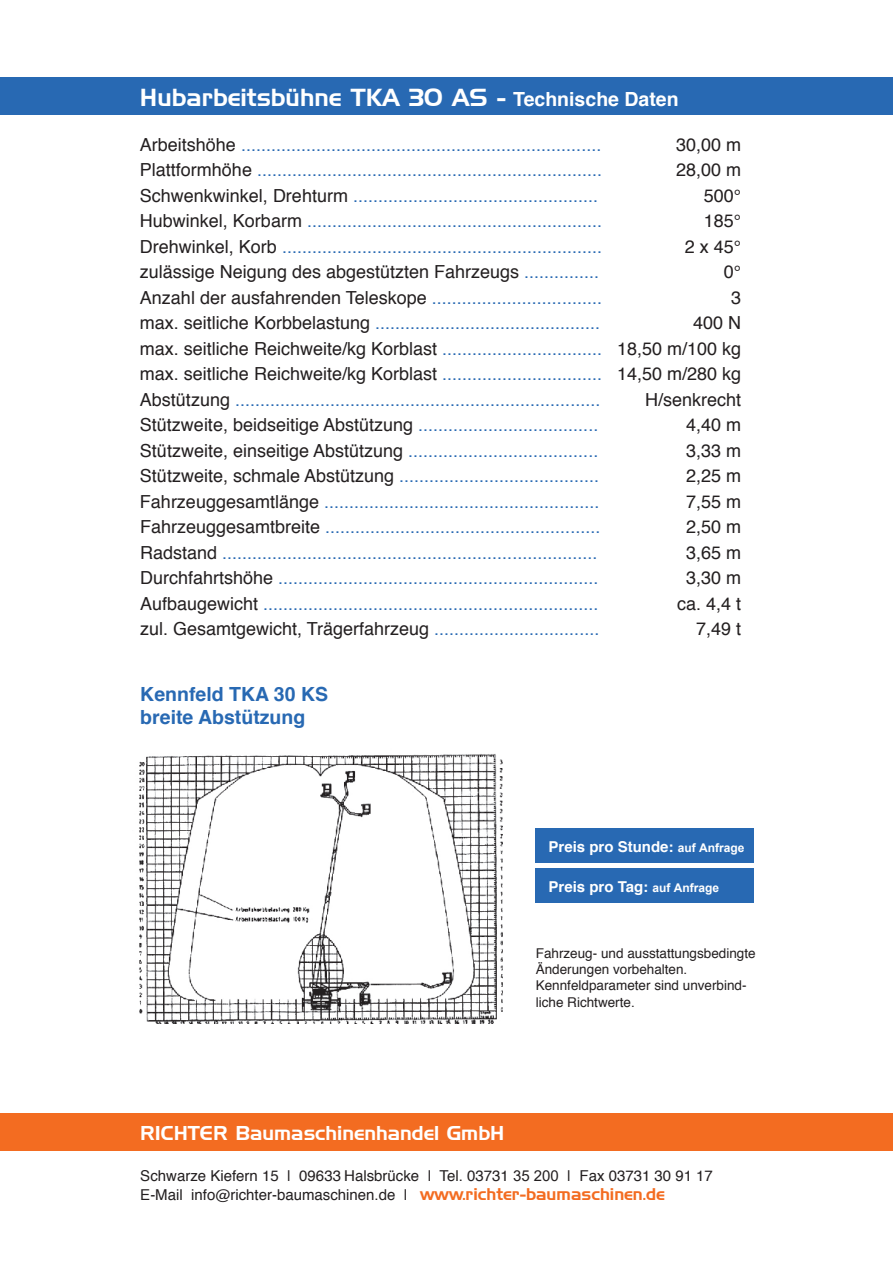
<style>
.page{position:relative;width:893px;height:1263px;background:#fff}
.page>*{position:absolute;margin:0;border:0;box-sizing:border-box;transform-origin:0 0}
.t1{font:24px "Handel Gothic BT";color:#fff}
.t2{font:700 19.5px/23.4px "Helvetica";color:#2869b3}
.t3{font:19.5px "Handel Gothic BT";color:#fff}
.t4{font:18px/25.5px "Helvetica";color:#2869b3;text-align:justify}
.t5{font:18px "Helvetica";color:#231f20}
.t6{font:15px/19.4px "Helvetica";color:#231f20}
.t7{font:700 15px "Helvetica";color:#fff}
.t8{font:13.5px/16.2px "Helvetica";color:#231f20}
.s1{font-family:"Helvetica";font-weight:700;font-size:19.5px}
.s2{color:#231f20}
.s3{color:#2869b3}
.s4{font-family:"Arial";font-size:12px}
.s5{font-family:"Arial"}
.s6{font-family:"Futura BT";font-weight:500}
.s7{font-family:"Handel Gothic BT";font-size:16.5px;color:#f36c21}
</style>
<div class="page">
<div style="left:0;top:1113px;width:893px;height:37px;background:#f36c21"></div>
<div style="left:0;top:78px;width:893px;height:37px;background:#2869b3"></div>
<div style="left:535px;top:828px;width:219px;height:34px;background:#2869b3"></div>
<div style="left:535px;top:868px;width:219px;height:34px;background:#2869b3"></div>
<img style="left:139px;top:754px;width:364px;height:269px">
<h1 class="t1" style="left:140px;top:83px;width:540px">Hubarbeitsbühne TKA 30 AS - <span class="s1">Technische Daten</span></h1>
<p class="t4" style="left:140px;top:132px;width:463px"><span class="s2">Arbeitshöhe</span> ........................................................................</p>
<p class="t5" style="left:676px;top:130px;width:67px">30,00 m</p>
<p class="t4" style="left:140px;top:158px;width:464px"><span class="s2">Plattformhöhe</span> .....................................................................</p>
<p class="t5" style="left:676px;top:156px;width:67px">28,00 m</p>
<p class="t4" style="left:140px;top:183px;width:460px"><span class="s2">Schwenkwinkel, Drehturm</span> .................................................</p>
<p class="t5" style="left:704px;top:181px;width:39px">500°</p>
<p class="t4" style="left:140px;top:209px;width:464px"><span class="s2">Hubwinkel, Korbarm</span> ...........................................................</p>
<p class="t5" style="left:704px;top:207px;width:39px">185°</p>
<p class="t4" style="left:140px;top:234px;width:464px"><span class="s2">Drehwinkel, Korb</span> ................................................................</p>
<p class="t5" style="left:685px;top:232px;width:58px">2 x 45°</p>
<p class="t5" style="left:140px;top:258px;width:461px">zulässige Neigung des abgestützten Fahrzeugs <span class="s3">...............</span></p>
<p class="t5" style="left:724px;top:258px;width:19px">0°</p>
<p class="t4" style="left:140px;top:285px;width:464px"><span class="s2">Anzahl der ausfahrenden Teleskope</span> ..................................</p>
<p class="t5" style="left:731px;top:283px;width:12px">3</p>
<p class="t4" style="left:140px;top:311px;width:462px"><span class="s2">max. seitliche Korbbelastung</span> .............................................</p>
<p class="t4" style="left:140px;top:311px;width:603px;text-indent:553px"><span class="s2">400 N max. seitliche Reichweite/kg Korblast</span> ................................ <span class="s2">18,50 m/100 kg max. seitliche Reichweite/kg Korblast</span> ................................ <span class="s2">14,50 m/280 kg Abstützung</span> .........................................................................</p>
<p class="t5" style="left:645px;top:385px;width:98px">H/senkrecht</p>
<p class="t4" style="left:140px;top:413px;width:460px"><span class="s2">Stützweite, beidseitige Abstützung</span> ....................................</p>
<p class="t5" style="left:686px;top:411px;width:57px">4,40 m</p>
<p class="t4" style="left:140px;top:438px;width:460px"><span class="s2">Stützweite, einseitige Abstützung</span> ......................................</p>
<p class="t5" style="left:686px;top:436px;width:57px">3,33 m</p>
<p class="t4" style="left:140px;top:464px;width:461px"><span class="s2">Stützweite, schmale Abstützung</span> ........................................</p>
<p class="t5" style="left:686px;top:462px;width:57px">2,25 m</p>
<p class="t4" style="left:140px;top:489px;width:461px"><span class="s2">Fahrzeuggesamtlänge</span> .......................................................</p>
<p class="t5" style="left:686px;top:487px;width:57px">7,55 m</p>
<p class="t4" style="left:140px;top:515px;width:462px"><span class="s2">Fahrzeuggesamtbreite</span> .......................................................</p>
<p class="t5" style="left:686px;top:513px;width:57px">2,50 m</p>
<p class="t4" style="left:140px;top:540px;width:459px"><span class="s2">Radstand</span> ...........................................................................</p>
<p class="t5" style="left:686px;top:538px;width:57px">3,65 m</p>
<p class="t4" style="left:140px;top:566px;width:460px"><span class="s2">Durchfahrtshöhe</span> ................................................................</p>
<p class="t5" style="left:686px;top:564px;width:57px">3,30 m</p>
<p class="t4" style="left:140px;top:591px;width:460px"><span class="s2">Aufbaugewicht</span> ...................................................................</p>
<p class="t5" style="left:677px;top:589px;width:66px">ca. 4,4 t</p>
<p class="t4" style="left:140px;top:617px;width:461px"><span class="s2">zul. Gesamtgewicht, Trägerfahrzeug</span> .................................</p>
<p class="t5" style="left:696px;top:615px;width:47px">7,49 t</p>
<p class="t2" style="left:140px;top:682px;width:189px">Kennfeld TKA 30 KS breite Abstützung</p>
<p class="t7" style="left:549px;top:835px;width:197px">Preis pro Stunde: <span class="s4">auf Anfrage</span></p>
<p class="t7" style="left:549px;top:874px;width:172px">Preis pro Tag: <span class="s4">auf Anfrage</span></p>
<p class="t8" style="left:536px;top:945px;width:221px">Fahrzeug- und ausstattungsbedingte<br>Änderungen vorbehalten.<br>Kennfeldparameter sind unverbind&shy;liche Richtwerte.</p>
<p class="t3" style="left:140px;top:1121px;width:366px">RICHTER Baumaschinenhandel GmbH</p>
<p class="t6" style="left:140px;top:1166px;width:574px">Schwarze Kiefern 15 | 09633 Halsbrücke | Tel. 03731 <span class="s5">35 200</span> | Fax 03731 30 91 17<br>E-Mail info<span class="s6">@</span>richter-baumaschinen.de | <span class="s7">www.richter-baumaschinen.de</span></p>
</div>
